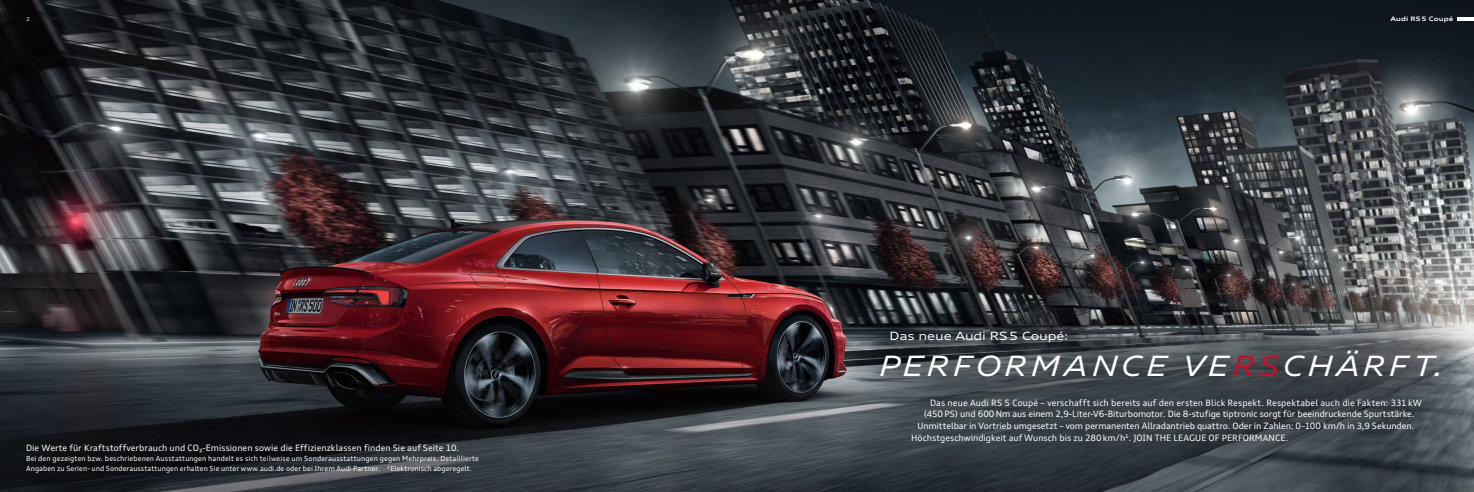
<style>
.page{position:relative;width:1474px;height:492px;background:#fff}
.page>*{position:absolute;margin:0;border:0;box-sizing:border-box;transform-origin:0 0}
.t1{font:italic expanded 28px "Audi Type";letter-spacing:.105em;color:#fff}
.t2{font:expanded 11.38px "Audi Type";letter-spacing:-.01em;color:#fff}
.t3{font:8.75px "Audi Type";color:#fff}
.t4{font:7px/9.6px "Audi Type";letter-spacing:.01em;color:#fff}
.t5{font:700 expanded 6.12px "Audi Type";letter-spacing:.02em;color:#fff}
.t6{font:5.25px "Audi Type";color:#fff}
.s1{color:#c3102e}
</style>
<div class="page">
<img style="left:0;top:0;width:1473px;height:491px">
<hr style="left:1456px;top:17px;width:17px;height:4px;background:#fff">
<p class="t6" style="left:26px;top:16px;width:5px">2</p>
<p class="t5" style="left:1390px;top:15px;width:64px">Audi RS5 Coupé</p>
<h2 class="t2" style="left:889px;top:329px;width:180px">Das neue Audi RS5 Coupé:</h2>
<p class="t3" style="left:26px;top:442px;width:435px">Die Werte für Kraftstoffverbrauch und CO₂-Emissionen sowie die Effizienzklassen finden Sie auf Seite 10.</p>
<p class="t4" style="left:26px;top:453px;width:454px">Bei den gezeigten bzw. beschriebenen Ausstattungen handelt es sich teilweise um Sonderausstattungen gegen Mehrpreis. Detaillierte<br>Angaben zu Serien- und Sonderausstattungen erhalten Sie unter www.audi.de oder bei Ihrem Audi Partner. ¹Elektronisch abgeregelt.</p>
<h1 class="t1" style="left:879px;top:348px;width:566px">PERFORMANCE VE<span class="s1">RS</span>CHÄRFT.</h1>
<p class="t3" style="left:930px;top:396px;width:493px">Das neue Audi RS 5 Coupé – verschafft sich bereits auf den ersten Blick Respekt. Respektabel auch die Fakten: 331kW</p>
<p class="t3" style="left:923px;top:408px;width:492px">(450PS) und 600Nm aus einem 2,9-Liter-V6-Biturbomotor. Die 8-stufige tiptronic sorgt für beeindruckende Spurtstärke.</p>
<p class="t3" style="left:917px;top:420px;width:498px">Unmittelbar in Vortrieb umgesetzt – vom permanenten Allradantrieb quattro. Oder in Zahlen: 0–100 km/h in 3,9 Sekunden.</p>
<p class="t3" style="left:911px;top:432px;width:378px">Höchstgeschwindigkeit auf Wunsch bis zu 280km/h¹. JOIN THE LEAGUE OF PERFORMANCE.</p>
</div>
